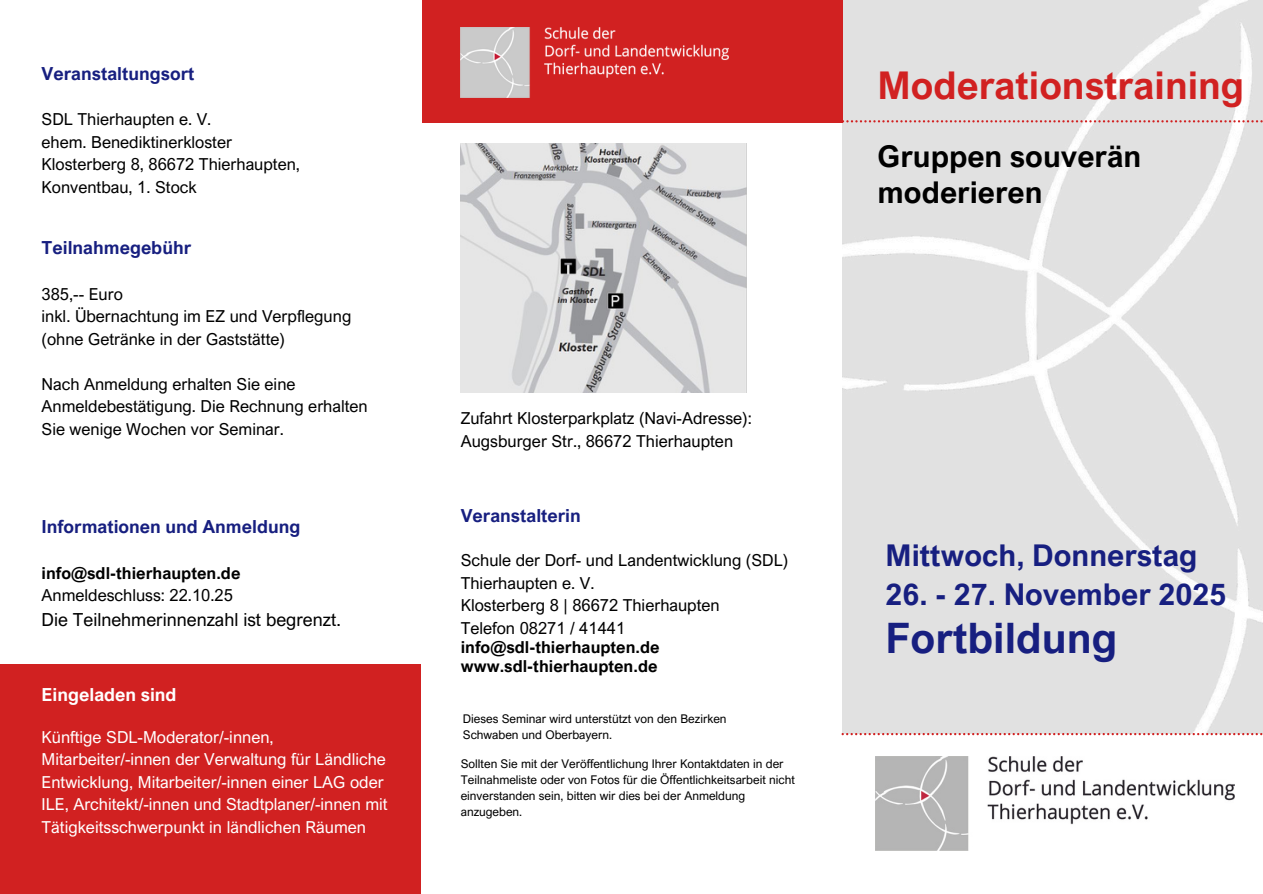
<style>
.page{position:relative;width:1263px;height:894px;background:#fff}
.page>*{position:absolute;margin:0;border:0;box-sizing:border-box;transform-origin:0 0}
.t1{font:700 42px "Arial Nova";color:#171f80}
.t2{font:700 38.25px "Arial Nova";color:#d12121}
.t3{font:700 30px "Arial Nova";color:#171f80}
.t4{font:700 30px/36px "Arial Nova";color:#000}
.t5{font:700 18px "Arial Nova";color:#171f80}
.t6{font:18px "Arial Nova";color:#000}
.t7{font:700 18px "Arial Nova";color:#fff}
.t8{font:16.5px/22.5px "Arial Nova";color:#000}
.t9{font:16.5px/22.5px "Arial Nova";color:#fff}
.t10{font:700 16.5px/22.5px "Arial Nova";color:#000}
.t11{font:12px/16px "Arial Nova";color:#000}
.s1{font-weight:400}
</style>
<div class="page">
<div style="left:0;top:663px;width:421px;height:230px;background:#d12121"></div>
<img style="left:843px;top:0;width:420px;height:732px">
<div style="left:422px;top:0;width:420px;height:123px;background:#d12121"></div>
<img style="left:461px;top:28px;width:267px;height:70px">
<svg style="left:842px;top:732px;width:421px;height:3px"></svg>
<img style="left:876px;top:756px;width:358px;height:94px">
<svg style="left:842px;top:120px;width:421px;height:2px"></svg>
<img style="left:461px;top:144px;width:285px;height:248px">
<h3 class="t5" style="left:42px;top:62px;width:154px">Veranstaltungsort</h3>
<h4 class="t8" style="left:42px;top:108px;width:260px">SDL Thierhaupten e. V.<br>ehem. Benediktinerkloster<br>Klosterberg 8, 86672 Thierhaupten,<br>Konventbau, 1. Stock</h4>
<h3 class="t5" style="left:42px;top:236px;width:151px">Teilnahmegebühr</h3>
<h4 class="t8" style="left:42px;top:282px;width:311px">385,-- Euro<br>inkl. Übernachtung im EZ und Verpflegung (ohne Getränke in der Gaststätte)</h4>
<h4 class="t8" style="left:42px;top:372px;width:328px">Nach Anmeldung erhalten Sie eine<br>Anmeldebestätigung. Die Rechnung erhalten<br>Sie wenige Wochen vor Seminar.</h4>
<h3 class="t5" style="left:42px;top:515px;width:260px">Informationen und Anmeldung</h3>
<h4 class="t10" style="left:42px;top:561px;width:200px">info@sdl-thierhaupten.de<br><span class="s1">Anmeldeschluss: 22.10.25</span></h4>
<h4 class="t6" style="left:42px;top:607px;width:301px">Die Teilnehmerinnenzahl ist begrenzt.</h4>
<h3 class="t7" style="left:42px;top:682px;width:137px">Eingeladen sind</h3>
<h4 class="t9" style="left:42px;top:724px;width:348px">Künftige SDL-Moderator/-innen, Mitarbeiter/-innen der Verwaltung für Ländliche Entwicklung, Mitarbeiter/-innen einer LAG oder ILE, Architekt/-innen und Stadtplaner/-innen mit Tätigkeitsschwerpunkt in ländlichen Räumen</h4>
<h2 class="t8" style="left:461px;top:407px;width:293px">Zufahrt Klosterparkplatz (Navi-Adresse):<br>Augsburger Str., 86672 Thierhaupten</h2>
<h2 class="t5" style="left:461px;top:504px;width:122px">Veranstalterin</h2>
<h2 class="t8" style="left:461px;top:548px;width:329px">Schule der Dorf- und Landentwicklung (SDL)<br>Thierhaupten e. V.<br>Klosterberg 8 | 86672 Thierhaupten<br>Telefon 08271 / 41441</h2>
<h1 class="t10" style="left:461px;top:654px;width:198px">www.sdl-thierhaupten.de</h1>
<p class="t10" style="left:461px;top:635px;width:200px">info@sdl-thierhaupten.de</p>
<p class="t11" style="left:463px;top:710px;width:265px">Dieses Seminar wird unterstützt von den Bezirken<br>Schwaben und Oberbayern.</p>
<h4 class="t11" style="left:461px;top:754px;width:336px">Sollten Sie mit der Veröffentlichung Ihrer Kontaktdaten in der Teilnahmeliste oder von Fotos für die Öffentlichkeitsarbeit nicht einverstanden sein, bitten wir dies bei der Anmeldung anzugeben.</h4>
<p class="t2" style="left:877px;top:62px;width:368px">Moderationstraining</p>
<p class="t4" style="left:877px;top:137px;width:265px">Gruppen souverän moderieren</p>
<h1 class="t3" style="left:885px;top:536px;width:313px">Mittwoch, Donnerstag</h1>
<p class="t3" style="left:885px;top:576px;width:342px">26. - 27. November 2025</p>
<p class="t1" style="left:885px;top:612px;width:234px">Fortbildung</p>
</div>
